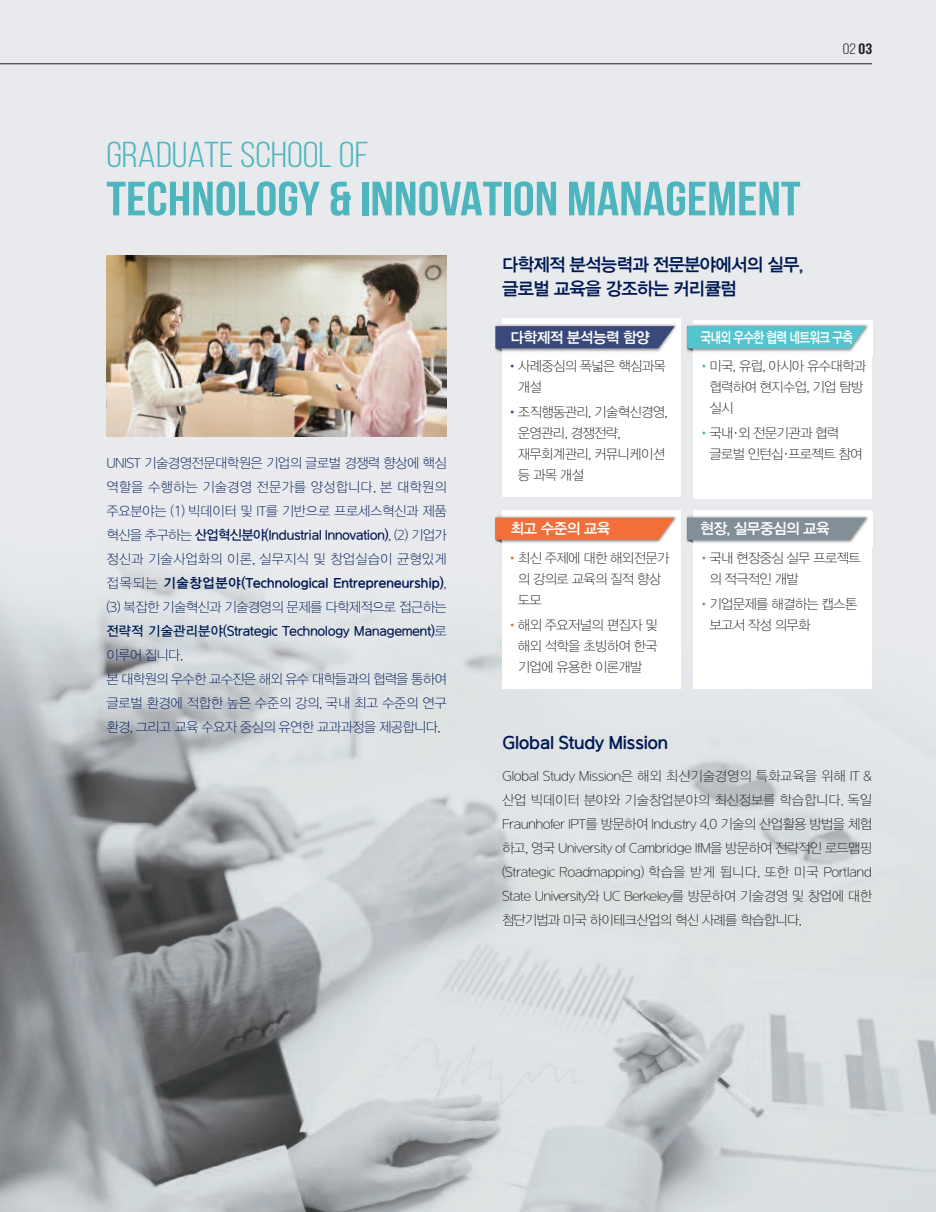
<style>
.page{position:relative;width:936px;height:1212px;background:#fff}
.page>*{position:absolute;margin:0;border:0;box-sizing:border-box;transform-origin:0 0}
.t1{font:700 48px "Bebas Neue";color:#4db5be;scale:1.15 1}
.t2{font:36px "Bebas Neue";color:#4db5be;scale:1.15 1}
.t3{font:18px/24px "DX Ngo Std 40";letter-spacing:-.04em;color:#001954}
.t4{font:15px "DX Ngo Std 40";letter-spacing:-.04em;color:#fff}
.t5{font:15px "DX Ngo Std 40";letter-spacing:-.06em;color:#fff;scale:.76 1}
.t6{font:15px "Bebas Neue";color:#231f20;scale:1.15 1}
.t7{font:13.5px/21px "DX Ngo Std 10";letter-spacing:-.05em;color:#231f20}
.t8{font:13.5px/24px "DX Ngo Std 10";letter-spacing:-.05em;color:#001954}
.t9{font:13.5px/24px "DX Ngo Std 10";letter-spacing:-.02em;color:#001954;text-align:justify}
.t10{font:13.5px "DX Ngo Std 30";letter-spacing:-.045em;color:#001954}
.t11{font:13.5px "DX Ngo Std 40";letter-spacing:-.035em;color:#001954}
.t12{font:13.5px "DX Ngo Std 10";letter-spacing:-.045em;color:#001954}
.t13{font:13.5px "DX Ngo Std 10";letter-spacing:.01em;color:#001954}
.s1{font-weight:700}
.s2{font-family:"DX Ngo Std 10"}
.s3{color:#3a4979}
.s4{color:#4db5be}
.s5{color:#f26f39}
.s6{color:#838f96}
</style>
<div class="page">
<img style="left:0;top:0;width:935px;height:1212px">
<div style="left:502px;top:319px;width:178px;height:178px;background:#fff"></div>
<div style="left:693px;top:320px;width:179px;height:179px;background:#fff"></div>
<div style="left:502px;top:510px;width:178px;height:179px;background:#fff"></div>
<div style="left:693px;top:510px;width:179px;height:179px;background:#fff"></div>
<img style="left:106px;top:255px;width:340px;height:181px">
<hr style="left:0;top:64px;width:872px;height:1px;background:#231f20">
<img style="left:490px;top:321px;width:384px;height:35px">
<svg style="left:495px;top:326px;width:179px;height:29px;background:#667195"></svg>
<img style="left:682px;top:321px;width:1px;height:35px">
<svg style="left:687px;top:326px;width:179px;height:29px;background:#79ccd3"></svg>
<img style="left:490px;top:513px;width:384px;height:34px">
<svg style="left:495px;top:518px;width:179px;height:28px;background:#ed8c64"></svg>
<img style="left:682px;top:513px;width:1px;height:34px">
<svg style="left:687px;top:518px;width:179px;height:28px;background:#9ba4a9"></svg>
<h2 class="t2" style="left:106px;top:134px;width:229px">GRADUATESCHOOLOF</h2>
<h1 class="t1" style="left:106px;top:171px;width:605px">TECHNOLOGY &amp; INNOVATION MANAGEMENT</h1>
<h3 class="t3" style="left:502px;top:253px;width:303px">다학제적 분석능력과 전문분야에서의 실무, 글로벌 교육을 강조하는 커리큘럼</h3>
<p class="t6" style="left:842px;top:40px;width:27px">02<span class="s1">03</span></p>
<p class="t9" style="left:106px;top:452px;width:342px">UNIST 기술경영전문대학원은 기업의 글로벌 경쟁력 향상에 핵심 역할을 수행하는 기술경영 전문가를 양성합니다. 본 대학원의 주요분야는 (1) 빅데이터 및 IT를 기반으로 프로세스혁신과 제품</p>
<p class="t10" style="left:106px;top:528px;width:342px"><span class="s2">혁신을 추구하는</span> 산업혁신분야(Industrial Innovation)<span class="s2">, (2) 기업가</span></p>
<p class="t13" style="left:106px;top:552px;width:342px">정신과 기술사업화의 이론, 실무지식 및 창업실습이 균형있게</p>
<p class="t11" style="left:106px;top:576px;width:342px"><span class="s2">접목되는</span> 기술창업분야(Technological Entrepreneurship)<span class="s2">,</span></p>
<p class="t12" style="left:106px;top:600px;width:342px">(3) 복잡한 기술혁신과 기술경영의 문제를 다학제적으로 접근하는</p>
<p class="t10" style="left:106px;top:624px;width:342px">전략적 기술관리분야(Strategic Technology Management)<span class="s2">로</span></p>
<p class="t8" style="left:106px;top:644px;width:342px">이루어 집니다.<br>본 대학원의 우수한 교수진은 해외 유수 대학들과의 협력을 통하여 글로벌 환경에 적합한 높은 수준의 강의, 국내 최고 수준의 연구 환경, 그리고 교육 수요자 중심의 유연한 교과과정을 제공합니다.</p>
<p class="t4" style="left:510px;top:329px;width:141px">다학제적 분석능력 함양</p>
<p class="t5" style="left:700px;top:329px;width:203px">국내외 우수한 협력 네트워크 구축</p>
<p class="t7" style="left:518px;top:356px;width:149px;text-indent:-12px"><span class="s3">•</span>사례중심의 폭넓은 핵심과목 개설</p>
<p class="t7" style="left:518px;top:402px;width:151px;text-indent:-12px"><span class="s3">•</span>조직행동관리, 기술혁신경영, 운영관리, 경쟁전략, 재무회계관리, 커뮤니케이션 등 과목 개설</p>
<p class="t7" style="left:709px;top:356px;width:158px;text-indent:-12px"><span class="s4">•</span>미국, 유럽, 아시아 유수대학과 협력하여 현지수업, 기업 탐방 실시</p>
<p class="t7" style="left:709px;top:423px;width:155px;text-indent:-12px"><span class="s4">•</span>국내·외 전문기관과 협력 글로벌 인턴십·프로젝트 참여</p>
<p class="t4" style="left:510px;top:521px;width:102px">최고 수준의 교육</p>
<p class="t4" style="left:700px;top:521px;width:131px">현장, 실무중심의 교육</p>
<p class="t7" style="left:518px;top:548px;width:153px;text-indent:-12px"><span class="s5">•</span>최신 주제에 대한 해외전문가 의 강의로 교육의 질적 향상 도모</p>
<p class="t7" style="left:518px;top:615px;width:141px;text-align:justify;text-indent:-12px"><span class="s5">•</span>해외 주요저널의 편집자 및 해외 석학을 초빙하여 한국 기업에 유용한 이론개발</p>
<h3 class="t3" style="left:502px;top:731px;width:168px">Global Study Mission</h3>
<p class="t7" style="left:709px;top:548px;width:153px;text-indent:-12px"><span class="s6">•</span>국내 현장중심 실무 프로젝트 의 적극적인 개발</p>
<p class="t7" style="left:709px;top:594px;width:149px;text-indent:-12px"><span class="s6">•</span>기업문제를 해결하는 캡스톤 보고서 작성 의무화</p>
<p class="t7" style="left:502px;top:765px;width:371px;line-height:24px;text-align:justify">Global Study Mission은 해외 최신기술경영의 특화교육을 위해 IT &amp; 산업 빅데이터 분야와 기술창업분야의 최신정보를 학습합니다. 독일 Fraunhofer IPT를 방문하여 Industry 4.0 기술의 산업활용 방법을 체험 하고, 영국 University of Cambridge IfM을 방문하여 전략적인 로드맵핑 (Strategic Roadmapping) 학습을 받게 됩니다. 또한 미국 Portland State University와 UC Berkeley를 방문하여 기술경영 및 창업에 대한 첨단기법과 미국 하이테크산업의 혁신 사례를 학습합니다.</p>
</div>
